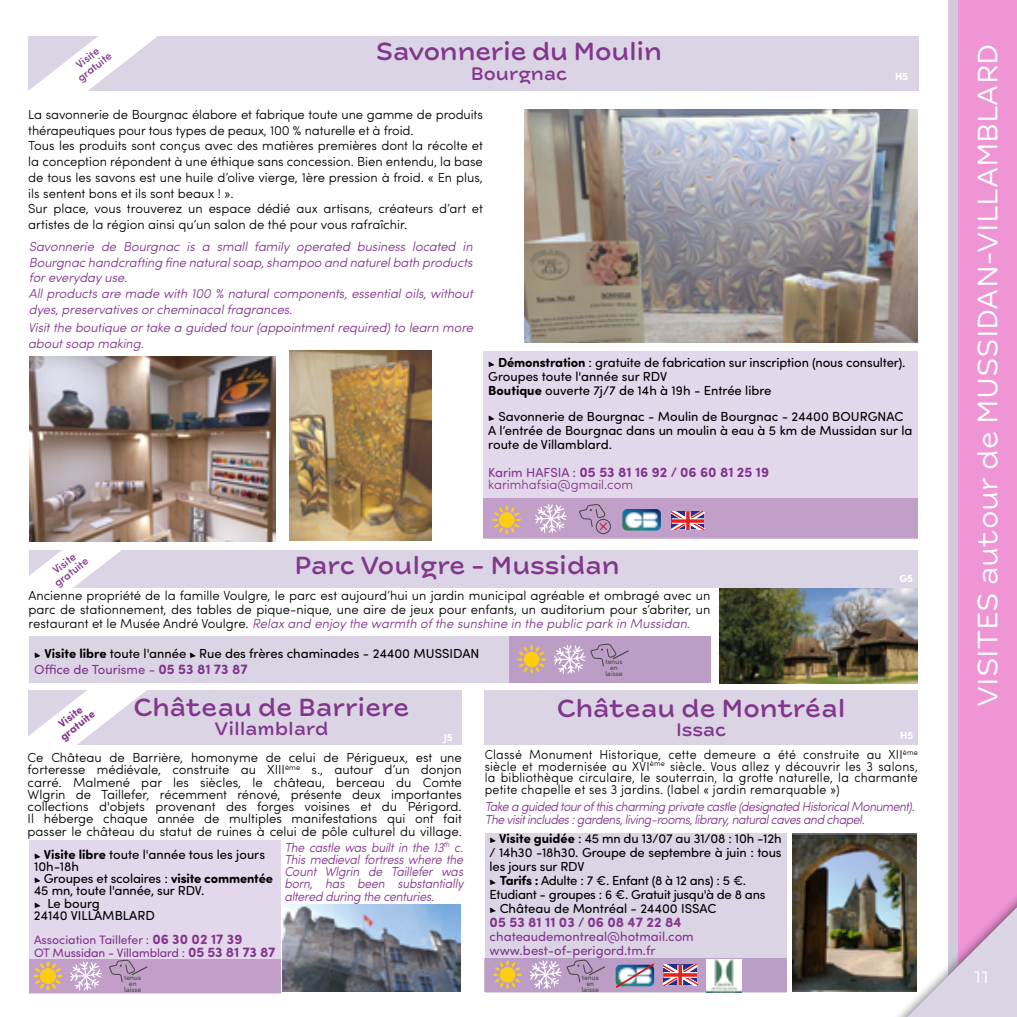
<style>
.page{position:relative;width:1017px;height:1017px;background:#fff}
.page>*{position:absolute;margin:0;border:0;box-sizing:border-box;transform-origin:0 0}
.t1{font:29.75px "New Farm";color:#fff}
.t2{font:500 26.25px "New Farm";color:#82368c}
.t3{font:500 19.25px "New Farm";color:#82368c}
.t4{font:17.5px "New Farm";color:#fff}
.t5{font:700 14px "Sofia Pro Soft";color:#82368c}
.t6{font:300 13.12px/15.8px "Sofia Pro Soft";color:#000;text-align:justify}
.t7{font:13.12px/14px "Sofia Pro Soft";color:#000}
.t8{font:italic 300 13.12px/15.8px "Sofia Pro Soft";letter-spacing:-.01em;color:#82368c}
.t9{font:300 13.12px/11.7px "Sofia Pro Soft";color:#000;text-align:justify;scale:.95 1}
.t10{font:italic 300 13.12px/12.2px "Sofia Pro Soft";letter-spacing:-.04em;color:#82368c;scale:.95 1}
.t11{font:italic 300 13.12px/12.2px "Sofia Pro Soft";letter-spacing:-.01em;color:#82368c;text-align:justify;scale:.95 1}
.t12{font:13.12px/14px "Sofia Pro Soft";color:#82368c}
.t13{font:300 13.12px "Sofia Pro Soft";color:#82368c}
.t14{font:12.25px/12.2px "Sofia Pro Soft";letter-spacing:-.01em;color:#82368c}
.t15{font:500 11.2px/11.2px "Sofia Pro Soft";color:#82378c;text-align:center}
.t16{font:700 11.2px/11.2px "Sofia Pro Soft";color:#82378c;text-align:center}
.t17{font:700 10.5px "Sofia Pro Soft";color:#fff}
.t18{font:7px/5.8px "Sofia Pro Soft";color:#4a4a49;text-align:center}
.s1{font-family:"Segoe Print";font-size:7px}
.s2{font-weight:700}
.s3{font-weight:400;font-size:13.12px}
.s4{font-style:italic;color:#82368c}
.s5{color:#82368c}
.s6{font-weight:700;font-size:14px;color:#82368c}
.s7{font-weight:700;font-size:14px}
</style>
<div class="page">
<div style="left:948px;top:0;width:31px;height:1017px;background:#d0cada"></div>
<div style="left:959px;top:0;width:58px;height:1017px;background:#ef94d5"></div>
<svg style="left:883px;top:882px;width:134px;height:135px"></svg>
<div style="left:29px;top:636px;width:682px;height:47px;background:#dad4e4"></div>
<div style="left:509px;top:637px;width:202px;height:46px;background:#bb9dc5"></div>
<div style="left:29px;top:550px;width:889px;height:37px;background:#dad4e4"></div>
<img style="left:719px;top:589px;width:199px;height:94px">
<svg style="left:29px;top:533px;width:115px;height:55px"></svg>
<svg style="left:517px;top:645px;width:29px;height:29px"></svg>
<svg style="left:554px;top:644px;width:75px;height:30px"></svg>
<div style="left:28px;top:36px;width:891px;height:54px;background:#dad4e4"></div>
<img style="left:524px;top:109px;width:393px;height:234px">
<svg style="left:28px;top:36px;width:132px;height:55px"></svg>
<img style="left:289px;top:351px;width:143px;height:190px">
<div style="left:483px;top:351px;width:434px;height:187px;background:#e3d7eb"></div>
<div style="left:483px;top:498px;width:434px;height:41px;background:#c19fc9"></div>
<svg style="left:672px;top:511px;width:32px;height:18px"></svg>
<svg style="left:685px;top:511px;width:6px;height:18px"></svg>
<svg style="left:672px;top:518px;width:32px;height:6px"></svg>
<svg style="left:686px;top:511px;width:4px;height:18px"></svg>
<svg style="left:672px;top:519px;width:32px;height:4px"></svg>
<svg style="left:492px;top:505px;width:29px;height:29px"></svg>
<svg style="left:535px;top:504px;width:32px;height:29px"></svg>
<img style="left:622px;top:509px;width:39px;height:22px">
<svg style="left:579px;top:504px;width:32px;height:30px"></svg>
<img style="left:30px;top:357px;width:246px;height:184px">
<div style="left:485px;top:833px;width:302px;height:159px;background:#dad4e4"></div>
<div style="left:484px;top:958px;width:303px;height:34px;background:#bb9dc5"></div>
<div style="left:484px;top:690px;width:434px;height:54px;background:#dad4e4"></div>
<img style="left:706px;top:959px;width:35px;height:33px">
<img style="left:792px;top:833px;width:125px;height:158px">
<svg style="left:663px;top:965px;width:34px;height:20px"></svg>
<svg style="left:677px;top:965px;width:6px;height:20px"></svg>
<svg style="left:663px;top:972px;width:34px;height:6px"></svg>
<svg style="left:678px;top:965px;width:4px;height:20px"></svg>
<svg style="left:663px;top:973px;width:34px;height:4px"></svg>
<svg style="left:493px;top:960px;width:29px;height:29px"></svg>
<svg style="left:615px;top:963px;width:40px;height:25px"></svg>
<svg style="left:530px;top:960px;width:75px;height:30px"></svg>
<div style="left:29px;top:690px;width:433px;height:55px;background:#dad4e4"></div>
<img style="left:283px;top:905px;width:177px;height:87px">
<svg style="left:28px;top:690px;width:119px;height:55px"></svg>
<div style="left:29px;top:840px;width:252px;height:153px;background:#e3d7eb"></div>
<div style="left:29px;top:959px;width:252px;height:34px;background:#c19fc9"></div>
<svg style="left:70px;top:961px;width:32px;height:30px"></svg>
<svg style="left:33px;top:962px;width:29px;height:28px"></svg>
<svg style="left:109px;top:960px;width:39px;height:22px"></svg>
<h2 class="t2" style="left:376px;top:35px;width:288px">Savonnerie du Moulin</h2>
<h3 class="t3" style="left:471px;top:61px;width:98px">Bourgnac</h3>
<p class="t6" style="left:28px;top:106px;width:456px;text-align:left">La savonnerie de Bourgnac élabore et fabrique toute une gamme de produits thérapeutiques pour tous types de peaux, 100 % naturelle et à froid.<br>Tous les produits sont conçus avec des matières premières dont la récolte et la conception répondent à une éthique sans concession. Bien entendu, la base de tous les savons est une huile d’olive vierge, 1ère pression à froid. « En plus, ils sentent bons et ils sont beaux ! ».<br>Sur place, vous trouverez un espace dédié aux artisans, créateurs d’art et artistes de la région ainsi qu’un salon de thé pour vous rafraîchir.</p>
<p class="t15" style="left:68px;top:65px;width:41px;rotate:-38deg">Visite gratuite</p>
<p class="t8" style="left:29px;top:238px;width:446px">Savonnerie de Bourgnac is a small family operated business located in Bourgnac handcrafting fine natural soap, shampoo and naturel bath products for everyday use.<br>All products are made with 100 % natural components, essential oils, without dyes, preservatives or cheminacal fragrances.</p>
<p class="t8" style="left:28px;top:319px;width:447px">Visit the boutique or take a guided tour (appointment required) to learn more about soap making.</p>
<p class="t17" style="left:895px;top:69px;width:15px">H5</p>
<p class="t7" style="left:488px;top:355px;width:419px"><span class="s1">►</span> <span class="s2">Démonstration</span> : gratuite de fabrication sur inscription (nous consulter).<br>Groupes toute l'année sur RDV<br><span class="s2">Boutique</span> ouverte 7j/7 de 14h à 19h - Entrée libre</p>
<p class="t7" style="left:488px;top:409px;width:426px"><span class="s1">►</span> Savonnerie de Bourgnac - Moulin de Bourgnac - 24400 BOURGNAC<br>A l’entrée de Bourgnac dans un moulin à eau à 5 km de Mussidan sur la route de Villamblard.</p>
<p class="t5" style="left:488px;top:462px;width:282px"><span class="s3">Karim HAFSIA :</span> 05 53 81 16 92 / 06 60 81 25 19</p>
<p class="t13" style="left:488px;top:476px;width:146px">karimhafsia@gmail.com</p>
<p class="t15" style="left:45px;top:570px;width:41px;rotate:-38deg">Visite gratuite</p>
<h2 class="t2" style="left:294px;top:548px;width:327px">Parc Voulgre - Mussidan</h2>
<p class="t6" style="left:29px;top:587px;width:683px;line-height:14px">Ancienne propriété de la famille Voulgre, le parc est aujourd’hui un jardin municipal agréable et ombragé avec un parc de stationnement, des tables de pique-nique, une aire de jeux pour enfants, un auditorium pour s’abriter, un restaurant et le Musée André Voulgre. <span class="s4">Relax and enjoy the warmth of the sunshine in the public park in Mussidan.</span></p>
<p class="t7" style="left:34px;top:644px;width:447px;line-height:16.8px"><span class="s1">►</span> <span class="s2">Visite libre</span> toute l'année <span class="s1">►</span> Rue des frères chaminades - 24400 MUSSIDAN<br><span class="s5">Office de Tourisme -</span> <span class="s6">05 53 81 73 87</span></p>
<p class="t16" style="left:51px;top:724px;width:42px;rotate:-38deg">Visite gratuite</p>
<h2 class="t2" style="left:133px;top:691px;width:277px">Château de Barriere</h2>
<h3 class="t3" style="left:215px;top:717px;width:115px">Villamblard</h3>
<p class="t17" style="left:444px;top:730px;width:11px">J5</p>
<p class="t18" style="left:605px;top:659px;width:19px">tenus en laisse</p>
<h2 class="t2" style="left:557px;top:692px;width:290px">Château de Montréal</h2>
<h3 class="t3" style="left:676px;top:718px;width:52px">Issac</h3>
<p class="t17" style="left:899px;top:571px;width:15px">G5</p>
<p class="t17" style="left:900px;top:728px;width:15px">H5</p>
<p class="t6" style="left:28px;top:751px;width:436px;line-height:12.2px">Ce Château de Barrière, homonyme de celui de Périgueux, est une forteresse médiévale, construite au XIII<sup>ème</sup> s., autour d’un donjon carré. Malmené par les siècles, le château, berceau du Comte Wlgrin de Taillefer, récemment rénové, présente deux importantes collections d'objets provenant des forges voisines et du Périgord.<br>Il héberge chaque année de multiples manifestations qui ont fait passer le château du statut de ruines à celui de pôle culturel du village.</p>
<p class="t11" style="left:284px;top:840px;width:190px">The castle was built in the 13<sup>th</sup> c.<br>This medieval fortress where the Count Wlgrin de Taillefer was born, has been substantially altered during the centuries.</p>
<p class="t7" style="left:34px;top:847px;width:240px;line-height:12.2px"><span class="s1">►</span> <span class="s2">Visite libre</span> toute l'année tous les jours<br>10h-18h<br><span class="s1">►</span> Groupes et scolaires : <span class="s2">visite commentée<br></span>45 mn, toute l'année, sur RDV.<br><span class="s1">►</span> Le bourg<br>24140 VILLAMBLARD</p>
<p class="t14" style="left:34px;top:933px;width:243px">Association Taillefer : <span class="s7">06 30 02 17 39<br></span>OT Mussidan - Villamblard : <span class="s7">05 53 81 73 87</span></p>
<p class="t18" style="left:124px;top:975px;width:19px">tenus en laisse</p>
<p class="t9" style="left:485px;top:748px;width:457px">Classé Monument Historique, cette demeure a été construite au XII<sup>ème </sup>siècle et modernisée au XVI<sup>ème</sup> siècle. Vous allez y découvrir les 3 salons, la bibliothèque circulaire, le souterrain, la grotte naturelle, la charmante petite chapelle et ses 3 jardins. (label « jardin remarquable »)</p>
<p class="t10" style="left:485px;top:800px;width:454px">Take a guided tour of this charming private castle (designated Historical Monument).<br>The visit includes : gardens, living-rooms, library, natural caves and chapel.</p>
<p class="t7" style="left:490px;top:831px;width:293px"><span class="s1">►</span> <span class="s2">Visite guidée</span> : 45 mn du 13/07 au 31/08 : 10h -12h / 14h30 -18h30. Groupe de septembre à juin : tous les jours sur RDV<br><span class="s1">►</span> <span class="s2">Tarifs :</span> Adulte : 7 €. Enfant (8 à 12 ans) : 5 €.<br>Etudiant - groupes : 6 €. Gratuit jusqu'à de 8 ans<br><span class="s1">►</span> Château de Montréal - 24400 ISSAC</p>
<p class="t5" style="left:490px;top:912px;width:193px">05 53 81 11 03 / 06 08 47 22 84</p>
<p class="t12" style="left:490px;top:929px;width:206px">chateaudemontreal@hotmail.com www.best-of-perigord.tm.fr</p>
<p class="t18" style="left:582px;top:975px;width:19px">tenus en laisse</p>
<h1 class="t1" style="left:970px;top:707px;width:665px;rotate:-90deg">VISITES autour de MUSSIDAN-VILLAMBLARD</h1>
<h3 class="t4" style="left:973px;top:967px;width:17px">11</h3>
</div>
